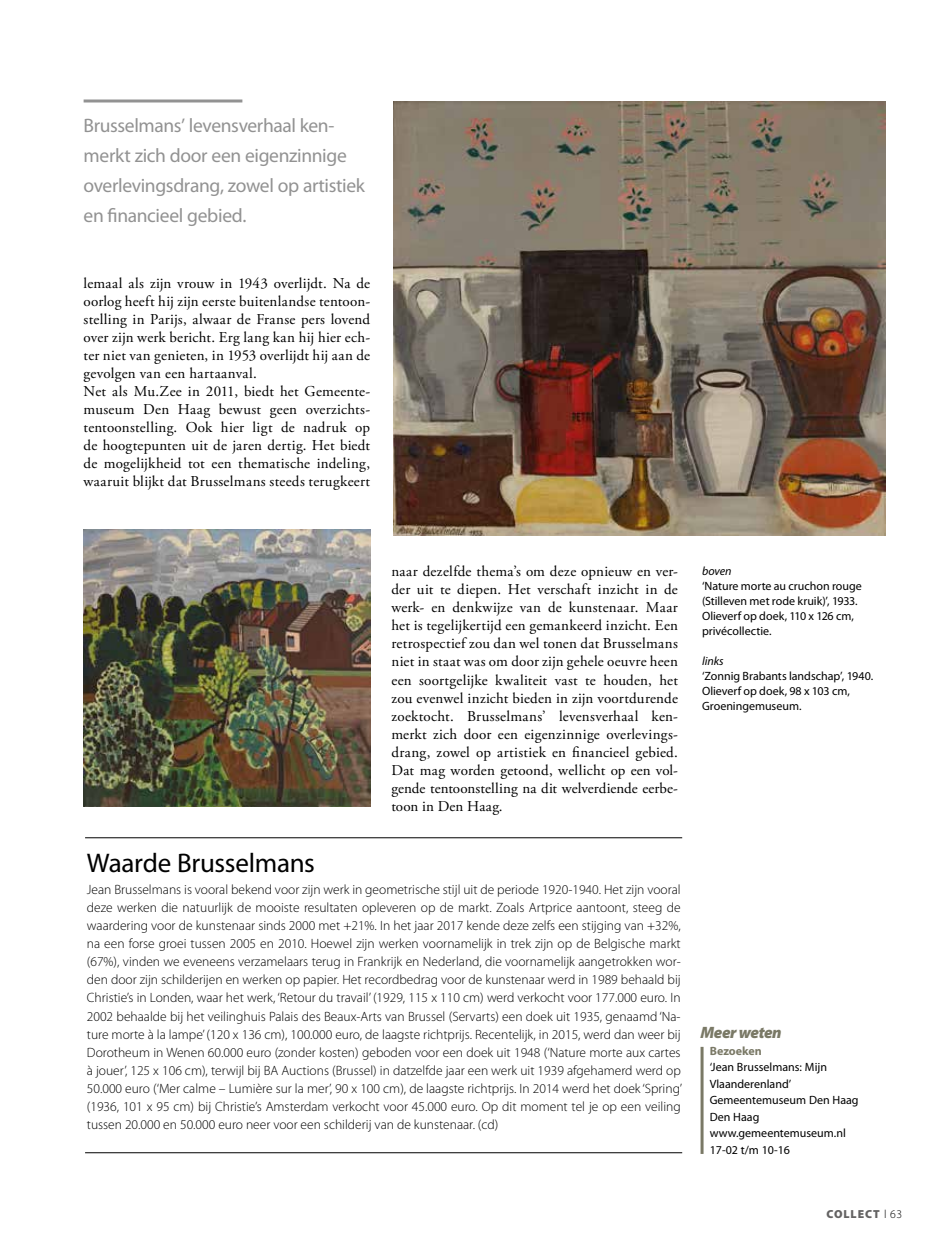
<style>
.page{position:relative;width:936px;height:1251px;background:#fff}
.page>*{position:absolute;margin:0;border:0;box-sizing:border-box;transform-origin:0 0}
.t1{font:27px "Myriad Pro";letter-spacing:-.01em;color:#000}
.t2{font:19.5px/30px "Myriad Pro";letter-spacing:-.015em;color:#929292}
.t3{font:italic 900 16.5px "Myriad Pro";letter-spacing:-.03em;color:#7a7966}
.t4{font:15px/18px "Adobe Garamond Pro";letter-spacing:.015em;color:#000}
.t5{font:300 13.5px/18px "Myriad Pro";color:#000;text-align:justify}
.t6{font:12px/16.5px "Myriad Pro";color:#000}
.t7{font:italic 12px "Myriad Pro";letter-spacing:-.005em;color:#000}
.t8{font:700 12px "Myriad Pro";color:#7a7966}
.t9{font:900 11.7px "Myriad Pro";letter-spacing:.08em;color:#646363}
.s1{font-weight:300;color:#000}
</style>
<div class="page">
<hr style="left:700px;top:1046px;width:3px;height:107px;background:#7a7966">
<img style="left:84px;top:529px;width:287px;height:277px">
<hr style="left:84px;top:99px;width:158px;height:3px;background:#929292">
<img style="left:393px;top:101px;width:492px;height:434px">
<hr style="left:85px;top:837px;width:597px;height:1px;background:#000">
<hr style="left:85px;top:1152px;width:597px;height:1px;background:#000">
<h2 class="t2" style="left:84px;top:111px;width:283px">Brusselmans’ levensverhaal ken&shy;merkt zich door een eigenzinnige overlevingsdrang, zowel op artistiek en financieel gebied.</h2>
<p class="t4" style="left:84px;top:275px;width:288px">lemaal als zijn vrouw in 1943 overlijdt. Na de oorlog heeft hij zijn eerste buitenlandse tentoon&shy;stelling in Parijs, alwaar de Franse pers lovend over zijn werk bericht. Erg lang kan hij hier ech&shy;ter niet van genieten, in 1953 overlijdt hij aan de gevolgen van een hartaanval.<br>Net als Mu.Zee in 2011, biedt het Gemeente&shy;museum Den Haag bewust geen overzichts&shy;tentoonstelling. Ook hier ligt de nadruk op de hoogtepunten uit de jaren dertig. Het biedt de mogelijkheid tot een thematische indeling, waaruit blijkt dat Brusselmans steeds terugkeert</p>
<p class="t4" style="left:391px;top:563px;width:288px;text-align:justify">naar dezelfde thema’s om deze opnieuw en ver&shy;der uit te diepen. Het verschaft inzicht in de werk- en denkwijze van de kunstenaar. Maar het is tegelijkertijd een gemankeerd inzicht. Een retrospectief zou dan wel tonen dat Brusselmans niet in staat was om door zijn gehele oeuvre heen een soortgelijke kwaliteit vast te houden, het zou evenwel inzicht bieden in zijn voortdurende zoektocht. Brusselmans’ levensverhaal ken&shy;merkt zich door een eigenzinnige overlevings&shy;drang, zowel op artistiek en financieel gebied.<br>Dat mag worden getoond, wellicht op een vol&shy;gende tentoonstelling na dit welverdiende eerbe&shy;toon in Den Haag.</p>
<h1 class="t1" style="left:87px;top:848px;width:229px">Waarde Brusselmans</h1>
<p class="t5" style="left:87px;top:881px;width:596px">Jean Brusselmans is vooral bekend voor zijn werk in geometrische stijl uit de periode 1920-1940. Het zijn vooral deze werken die natuurlijk de mooiste resultaten opleveren op de markt. Zoals Artprice aantoont, steeg de waardering voor de kunstenaar sinds 2000 met +21%. In het jaar 2017 kende deze zelfs een stijging van +32%, na een forse groei tussen 2005 en 2010. Hoewel zijn werken voornamelijk in trek zijn op de Belgische markt (67%), vinden we eveneens verzamelaars terug in Frankrijk en Nederland, die voornamelijk aangetrokken wor&shy;den door zijn schilderijen en werken op papier. Het recordbedrag voor de kunstenaar werd in 1989 behaald bij Christie’s in Londen, waar het werk, ‘Retour du travail’ (1929, 115 x 110 cm) werd verkocht voor 177.000 euro. In 2002 behaalde bij het veilinghuis Palais des Beaux-Arts van Brussel (Servarts) een doek uit 1935, genaamd ‘Na&shy;ture morte à la lampe’ (120 x 136 cm), 100.000 euro, de laagste richtprijs. Recentelijk, in 2015, werd dan weer bij Dorotheum in Wenen 60.000 euro (zonder kosten) geboden voor een doek uit 1948 (‘Nature morte aux cartes à jouer’, 125 x 106 cm), terwijl bij BA Auctions (Brussel) in datzelfde jaar een werk uit 1939 afgehamerd werd op 50.000 euro (‘Mer calme – Lumière sur la mer’, 90 x 100 cm), de laagste richtprijs. In 2014 werd het doek ‘Spring’ (1936, 101 x 95 cm) bij Christie’s Amsterdam verkocht voor 45.000 euro. Op dit moment tel je op een veiling tussen 20.000 en 50.000 euro neer voor een schilderij van de kunstenaar. (cd)</p>
<p class="t7" style="left:702px;top:564px;width:31px">boven</p>
<p class="t6" style="left:702px;top:578px;width:161px;line-height:15px">‘Nature morte au cruchon rouge (Stilleven met rode kruik)’, 1933.<br>Olieverf op doek, 110 x 126 cm, privécollectie.</p>
<p class="t7" style="left:702px;top:654px;width:23px">links</p>
<p class="t6" style="left:702px;top:668px;width:173px;line-height:15px">‘Zonnig Brabants landschap’, 1940.<br>Olieverf op doek, 98 x 103 cm,<br>Groeningemuseum.</p>
<p class="t3" style="left:700px;top:1022px;width:83px">Meer weten</p>
<p class="t8" style="left:709px;top:1043px;width:54px">Bezoeken</p>
<p class="t6" style="left:709px;top:1058px;width:150px">‘Jean Brusselmans: Mijn<br>Vlaanderenland’<br>Gemeentemuseum Den Haag<br>Den Haag www.gemeentemuseum.nl<br>17-02 t/m 10-16</p>
<p class="t9" style="left:826px;top:1207px;width:77px">COLLECT <span class="s1">l 63</span></p>
</div>
